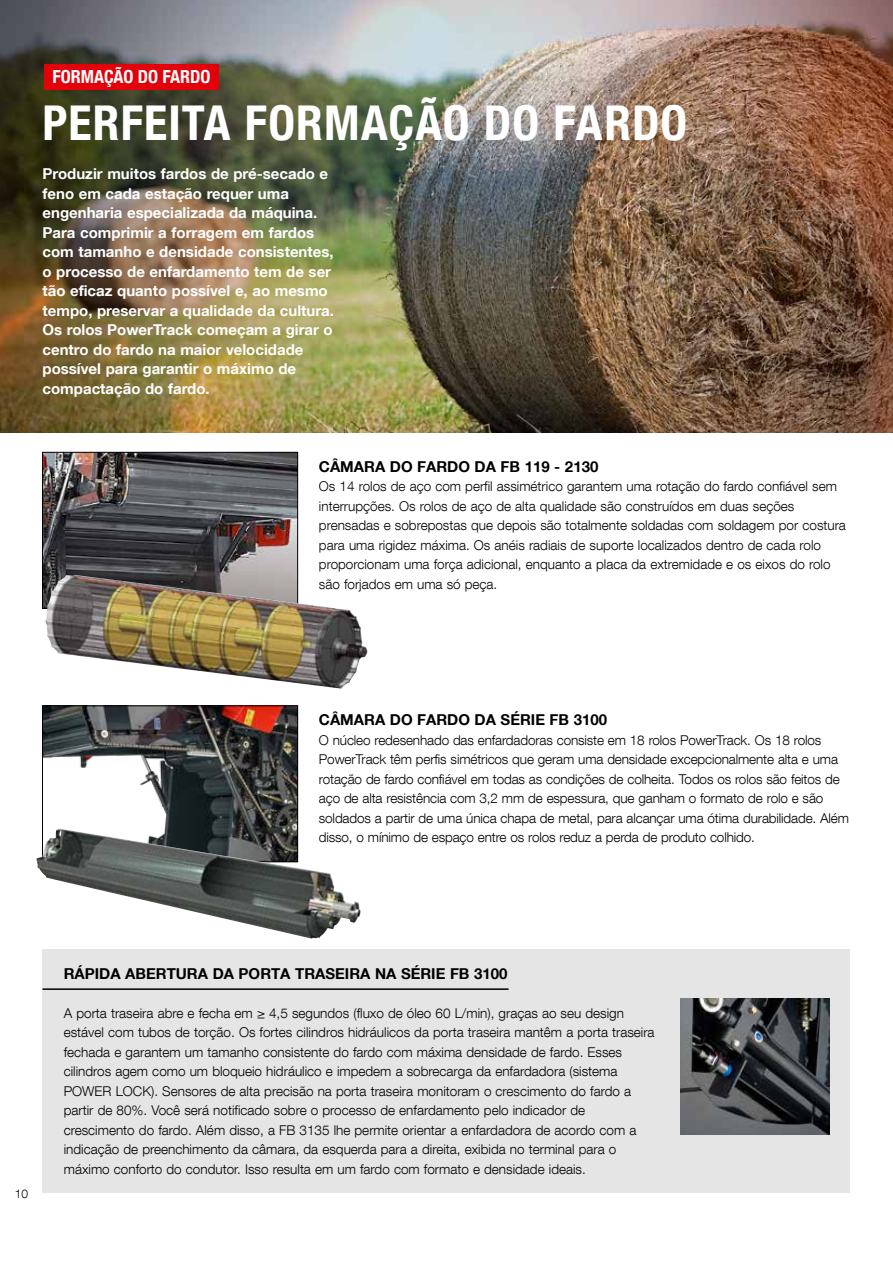
<style>
.page{position:relative;width:893px;height:1263px;background:#fff}
.page>*{position:absolute;margin:0;border:0;box-sizing:border-box;transform-origin:0 0}
.t1{font:700 condensed 48px "Helvetica Neue LT Com";letter-spacing:.025em;color:#fff}
.t2{font:700 condensed 18px "Helvetica Neue LT Com";color:#fff}
.t3{font:700 15px/19.5px "Helvetica Neue LT Com";color:#fff}
.t4{font:700 15px "Helvetica Neue LT Com";color:#000}
.t5{font:300 13.5px/19.5px "Helvetica Neue LT Com";color:#000}
.t6{font:300 12px "Helvetica Neue LT Com";color:#000}
</style>
<div class="page">
<img style="left:44px;top:454px;width:252px;height:152px">
<div style="left:42px;top:452px;width:256px;height:156px;border:1px solid #000"></div>
<img style="left:45px;top:575px;width:323px;height:114px">
<img style="left:44px;top:708px;width:252px;height:120px">
<div style="left:42px;top:706px;width:256px;height:156px;border:1px solid #000"></div>
<img style="left:36px;top:828px;width:325px;height:111px">
<div style="left:43px;top:950px;width:807px;height:243px;background:#e5e5e5"></div>
<img style="left:680px;top:998px;width:149px;height:137px">
<img style="left:0;top:0;width:893px;height:433px">
<hr style="left:43px;top:988px;width:466px;height:2px;background:#000">
<div style="left:44px;top:64px;width:175px;height:25px;background:#e3000b"></div>
<h2 class="t2" style="left:52px;top:66px;width:160px">FORMAÇÃO DO FARDO</h2>
<h1 class="t1" style="left:43px;top:94px;width:646px">PERFEITA FORMAÇÃO DO FARDO</h1>
<p class="t3" style="left:43px;top:163px;width:293px">Produzir muitos fardos de pré-secado e feno em cada estação requer uma engenharia especializada da máquina.<br>Para comprimir a forragem em fardos com tamanho e densidade consistentes, o processo de enfardamento tem de ser tão eficaz quanto possível e, ao mesmo tempo, preservar a qualidade da cultura.<br>Os rolos PowerTrack começam a girar o centro do fardo na maior velocidade possível para garantir o máximo de compactação do fardo.</p>
<p class="t4" style="left:319px;top:457px;width:281px">CÂMARA DO FARDO DA FB 119 - 2130</p>
<p class="t5" style="left:319px;top:476px;width:529px">Os 14 rolos de aço com perfil assimétrico garantem uma rotação do fardo confiável sem interrupções. Os rolos de aço de alta qualidade são construídos em duas seções prensadas e sobrepostas que depois são totalmente soldadas com soldagem por costura para uma rigidez máxima. Os anéis radiais de suporte localizados dentro de cada rolo proporcionam uma força adicional, enquanto a placa da extremidade e os eixos do rolo são forjados em uma só peça.</p>
<p class="t4" style="left:319px;top:710px;width:290px">CÂMARA DO FARDO DA SÉRIE FB 3100</p>
<p class="t5" style="left:319px;top:730px;width:532px">O núcleo redesenhado das enfardadoras consiste em 18 rolos PowerTrack. Os 18 rolos PowerTrack têm perfis simétricos que geram uma densidade excepcionalmente alta e uma rotação de fardo confiável em todas as condições de colheita. Todos os rolos são feitos de aço de alta resistência com 3,2 mm de espessura, que ganham o formato de rolo e são soldados a partir de uma única chapa de metal, para alcançar uma ótima durabilidade. Além disso, o mínimo de espaço entre os rolos reduz a perda de produto colhido.</p>
<p class="t6" style="left:15px;top:1186px;width:15px">10</p>
<p class="t4" style="left:64px;top:964px;width:445px">RÁPIDA ABERTURA DA PORTA TRASEIRA NA SÉRIE FB 3100</p>
<p class="t5" style="left:64px;top:1003px;width:592px">A porta traseira abre e fecha em ≥ 4,5 segundos (fluxo de óleo 60 L/min), graças ao seu design estável com tubos de torção. Os fortes cilindros hidráulicos da porta traseira mantêm a porta traseira fechada e garantem um tamanho consistente do fardo com máxima densidade de fardo. Esses cilindros agem como um bloqueio hidráulico e impedem a sobrecarga da enfardadora (sistema POWER LOCK). Sensores de alta precisão na porta traseira monitoram o crescimento do fardo a partir de 80%. Você será notificado sobre o processo de enfardamento pelo indicador de crescimento do fardo. Além disso, a FB 3135 lhe permite orientar a enfardadora de acordo com a indicação de preenchimento da câmara, da esquerda para a direita, exibida no terminal para o máximo conforto do condutor. Isso resulta em um fardo com formato e densidade ideais.</p>
</div>
